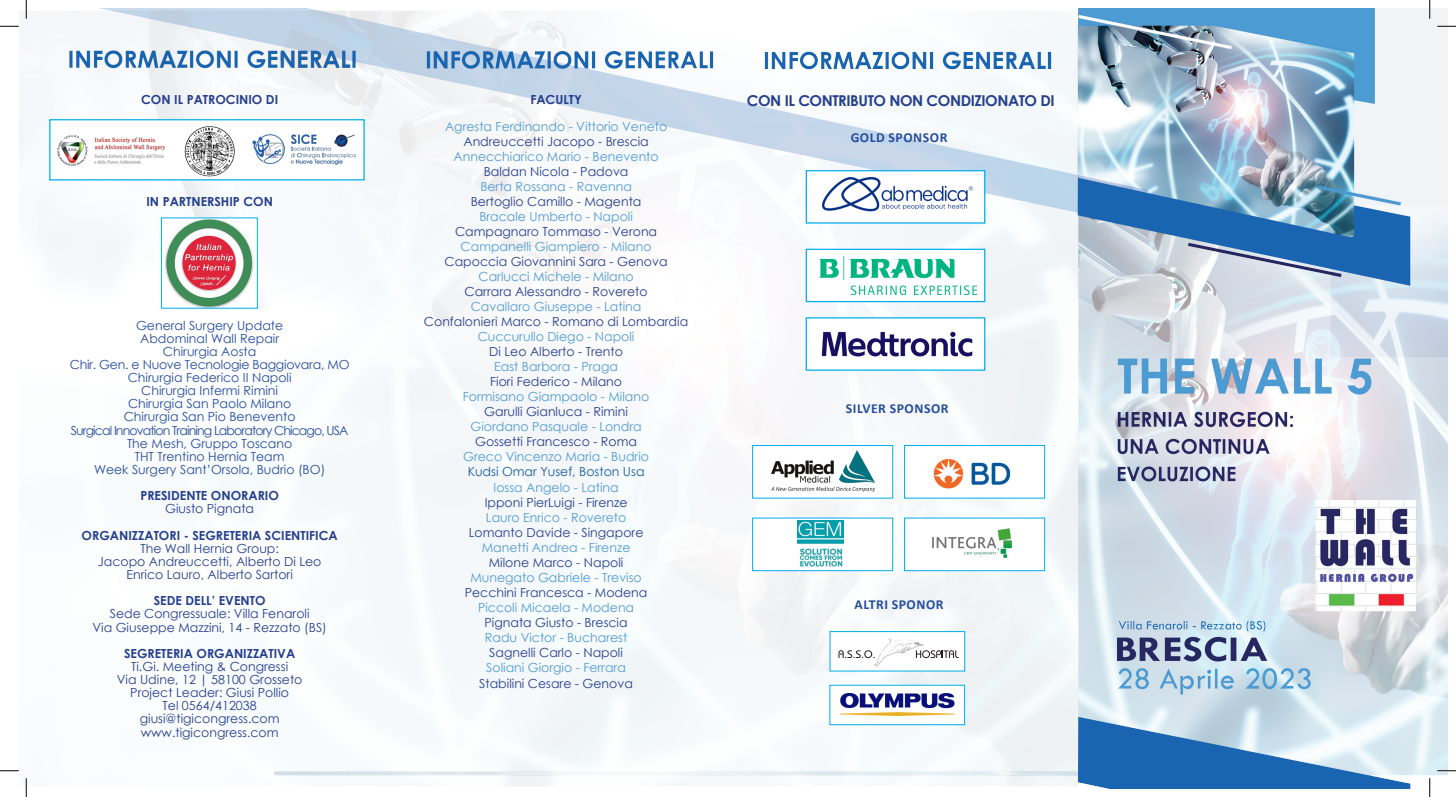
<style>
.page{position:relative;width:1456px;height:797px;background:#fff}
.page>*{position:absolute;margin:0;border:0;box-sizing:border-box;transform-origin:0 0}
.t1{font:700 15px "Century Gothic";letter-spacing:-.03em;color:#253f8e}
.t2{font:700 13.75px "Calibri";letter-spacing:.04em;color:#264d9c}
.t3{font:12.5px "Century Gothic";color:#253f8e}
.t4{font:12.5px "Century Gothic";color:#509cd3}
.t5{font:12.5px "Century Gothic";color:#264d9c}
.t6{font:700 12.5px "Century Gothic";color:#253f8e}
.t7{font:12.5px "Century Gothic";letter-spacing:-.07em;color:#264d9c}
.t8{font:12.5px "Century Gothic";letter-spacing:-.02em;color:#264d9c}
.t9{font:12.5px "Century Gothic";color:#175d9e}
</style>
<div class="page">
<img style="left:19px;top:9px;width:1428px;height:779px">
<div style="left:805px;top:317px;width:180px;height:54px;background:#fff;border:1px solid #00aeef"></div>
<img style="left:821px;top:331px;width:152px;height:26px">
<div style="left:752px;top:445px;width:141px;height:53px;background:#fff;border:1px solid #00aeef"></div>
<img style="left:771px;top:450px;width:103px;height:42px">
<div style="left:904px;top:445px;width:141px;height:53px;background:#fff;border:1px solid #00aeef"></div>
<img style="left:933px;top:459px;width:78px;height:30px">
<div style="left:904px;top:517px;width:141px;height:54px;background:#fff;border:1px solid #00aeef"></div>
<img style="left:932px;top:528px;width:80px;height:30px">
<div style="left:829px;top:631px;width:136px;height:40px;background:#fff;border:1px solid #00aeef"></div>
<img style="left:874px;top:638px;width:50px;height:28px">
<svg style="left:838px;top:650px;width:36px;height:8px"></svg>
<svg style="left:916px;top:650px;width:43px;height:8px"></svg>
<div style="left:805px;top:249px;width:180px;height:53px;background:#fff;border:1px solid #00aeef"></div>
<img style="left:819px;top:256px;width:158px;height:39px">
<div style="left:805px;top:170px;width:180px;height:54px;background:#fff;border:1px solid #00aeef"></div>
<img style="left:822px;top:177px;width:150px;height:35px">
<img style="left:163px;top:219px;width:93px;height:88px">
<div style="left:161px;top:217px;width:97px;height:92px;border:1px solid #00aeef"></div>
<div style="left:752px;top:517px;width:141px;height:54px;background:#fff;border:1px solid #00aeef"></div>
<img style="left:797px;top:521px;width:47px;height:46px">
<div style="left:49px;top:119px;width:316px;height:61px;background:#fff;border:1px solid #00aeef"></div>
<img style="left:184px;top:126px;width:51px;height:50px">
<img style="left:253px;top:134px;width:103px;height:31px">
<img style="left:57px;top:135px;width:109px;height:32px">
<div style="left:829px;top:684px;width:136px;height:41px;background:#fff;border:1px solid #00aeef"></div>
<img style="left:840px;top:694px;width:114px;height:21px">
<svg style="left:0;top:25px;width:19px;height:2px"></svg>
<svg style="left:1437px;top:25px;width:19px;height:2px"></svg>
<svg style="left:0;top:770px;width:19px;height:1px"></svg>
<svg style="left:1437px;top:770px;width:19px;height:1px"></svg>
<svg style="left:25px;top:0;width:2px;height:19px"></svg>
<svg style="left:25px;top:778px;width:2px;height:19px"></svg>
<svg style="left:1429px;top:0;width:1px;height:19px"></svg>
<svg style="left:1429px;top:778px;width:1px;height:19px"></svg>
<p class="t6" style="left:141px;top:90px;width:138px">CON IL PATROCINIO DI</p>
<p class="t6" style="left:146px;top:192px;width:128px">IN PARTNERSHIP CON</p>
<p class="t5" style="left:136px;top:316px;width:149px">General Surgery Update</p>
<p class="t5" style="left:140px;top:329px;width:140px">Abdominal Wall Repair</p>
<p class="t5" style="left:163px;top:342px;width:95px">Chirurgia Aosta</p>
<p class="t8" style="left:70px;top:356px;width:281px">Chir. Gen. e Nuove Tecnologie Baggiovara, MO</p>
<p class="t5" style="left:128px;top:369px;width:165px">Chirurgia Federico II Napoli</p>
<p class="t5" style="left:141px;top:382px;width:138px">Chirurgia Infermi Rimini</p>
<p class="t5" style="left:128px;top:395px;width:165px">Chirurgia San Paolo Milano</p>
<p class="t5" style="left:124px;top:408px;width:173px">Chirurgia San Pio Benevento</p>
<p class="t7" style="left:71px;top:421px;width:279px">Surgical Innovation Training Laboratory Chicago, USA</p>
<p class="t5" style="left:127px;top:434px;width:167px">The Mesh, Gruppo Toscano</p>
<p class="t5" style="left:135px;top:447px;width:151px">THT Trentino Hernia Team</p>
<p class="t5" style="left:94px;top:461px;width:233px">Week Surgery Sant’Orsola, Budrio (BO)</p>
<p class="t6" style="left:140px;top:486px;width:140px">PRESIDENTE ONORARIO</p>
<p class="t3" style="left:165px;top:500px;width:90px">Giusto Pignata</p>
<p class="t6" style="left:82px;top:525px;width:258px">ORGANIZZATORI - SEGRETERIA SCIENTIFICA</p>
<p class="t3" style="left:140px;top:539px;width:140px">The Wall Hernia Group:</p>
<p class="t3" style="left:98px;top:552px;width:225px">Jacopo Andreuccetti, Alberto Di Leo</p>
<p class="t3" style="left:126px;top:566px;width:168px">Enrico Lauro, Alberto Sartori</p>
<p class="t6" style="left:154px;top:591px;width:113px">SEDE DELL’ EVENTO</p>
<p class="t3" style="left:110px;top:605px;width:201px">Sede Congressuale: Villa Fenaroli</p>
<p class="t3" style="left:92px;top:618px;width:236px">Via Giuseppe Mazzini, 14 - Rezzato (BS)</p>
<p class="t6" style="left:124px;top:643px;width:173px">SEGRETERIA ORGANIZZATIVA</p>
<p class="t3" style="left:131px;top:657px;width:158px">Ti.Gi. Meeting &amp; Congressi</p>
<p class="t3" style="left:117px;top:671px;width:187px">Via Udine, 12 | 58100 Grosseto</p>
<p class="t3" style="left:130px;top:684px;width:160px">Project Leader: Giusi Pollio</p>
<p class="t3" style="left:163px;top:697px;width:96px">Tel 0564/412038</p>
<p class="t3" style="left:140px;top:710px;width:141px">giusi@tigicongress.com</p>
<p class="t3" style="left:141px;top:723px;width:139px">www.tigicongress.com</p>
<p class="t6" style="left:530px;top:90px;width:53px">FACULTY</p>
<p class="t4" style="left:445px;top:118px;width:224px">Agresta Ferdinando - Vittorio Veneto</p>
<p class="t3" style="left:463px;top:133px;width:187px">Andreuccetti Jacopo - Brescia</p>
<p class="t4" style="left:453px;top:148px;width:207px">Annecchiarico Mario - Benevento</p>
<p class="t3" style="left:484px;top:163px;width:146px">Baldan Nicola - Padova</p>
<p class="t4" style="left:480px;top:178px;width:153px">Berta Rossana - Ravenna</p>
<p class="t3" style="left:471px;top:193px;width:172px">Bertoglio Camillo - Magenta</p>
<p class="t4" style="left:479px;top:208px;width:155px">Bracale Umberto - Napoli</p>
<p class="t3" style="left:455px;top:223px;width:204px">Campagnaro Tommaso - Verona</p>
<p class="t4" style="left:461px;top:238px;width:192px">Campanelli Giampiero - Milano</p>
<p class="t3" style="left:445px;top:253px;width:224px">Capoccia Giovannini Sara - Genova</p>
<p class="t4" style="left:478px;top:268px;width:157px">Carlucci Michele - Milano</p>
<p class="t3" style="left:464px;top:283px;width:184px">Carrara Alessandro - Rovereto</p>
<p class="t4" style="left:471px;top:298px;width:172px">Cavallaro Giuseppe - Latina</p>
<p class="t3" style="left:424px;top:313px;width:266px">Confalonieri Marco - Romano di Lombardia</p>
<p class="t4" style="left:478px;top:328px;width:158px">Cuccurullo Diego - Napoli</p>
<p class="t3" style="left:489px;top:343px;width:135px">Di Leo Alberto - Trento</p>
<p class="t4" style="left:494px;top:358px;width:125px">East Barbora - Praga</p>
<p class="t3" style="left:490px;top:373px;width:133px">Fiori Federico - Milano</p>
<p class="t4" style="left:463px;top:388px;width:188px">Formisano Giampaolo - Milano</p>
<p class="t3" style="left:484px;top:403px;width:145px">Garulli Gianluca - Rimini</p>
<p class="t4" style="left:470px;top:418px;width:173px">Giordano Pasquale - Londra</p>
<p class="t3" style="left:475px;top:433px;width:163px">Gossetti Francesco - Roma</p>
<p class="t4" style="left:463px;top:448px;width:187px">Greco Vincenzo Maria - Budrio</p>
<p class="t9" style="left:468px;top:463px;width:178px">Kudsi Omar Yusef, Boston Usa</p>
<p class="t4" style="left:493px;top:478px;width:127px">Iossa Angelo - Latina</p>
<p class="t3" style="left:485px;top:493px;width:144px">Ipponi PierLuigi - Firenze</p>
<p class="t4" style="left:486px;top:508px;width:142px">Lauro Enrico - Rovereto</p>
<p class="t3" style="left:469px;top:523px;width:176px">Lomanto Davide - Singapore</p>
<p class="t4" style="left:482px;top:538px;width:150px">Manetti Andrea - Firenze</p>
<p class="t3" style="left:489px;top:553px;width:136px">Milone Marco - Napoli</p>
<p class="t4" style="left:470px;top:568px;width:173px">Munegato Gabriele - Treviso</p>
<p class="t3" style="left:465px;top:583px;width:184px">Pecchini Francesca - Modena</p>
<p class="t4" style="left:478px;top:598px;width:158px">Piccoli Micaela - Modena</p>
<p class="t3" style="left:484px;top:613px;width:145px">Pignata Giusto - Brescia</p>
<p class="t4" style="left:485px;top:628px;width:144px">Radu Victor - Bucharest</p>
<p class="t3" style="left:489px;top:643px;width:135px">Sagnelli Carlo - Napoli</p>
<p class="t4" style="left:486px;top:658px;width:141px">Soliani Giorgio - Ferrara</p>
<p class="t3" style="left:479px;top:674px;width:155px">Stabilini Cesare - Genova</p>
<p class="t1" style="left:747px;top:89px;width:309px">CON IL CONTRIBUTO NON CONDIZIONATO DI</p>
<p class="t2" style="left:850px;top:128px;width:98px">GOLD SPONSOR</p>
<p class="t2" style="left:846px;top:399px;width:104px">SILVER SPONSOR</p>
<p class="t2" style="left:854px;top:595px;width:91px">ALTRI SPONOR</p>
</div>
